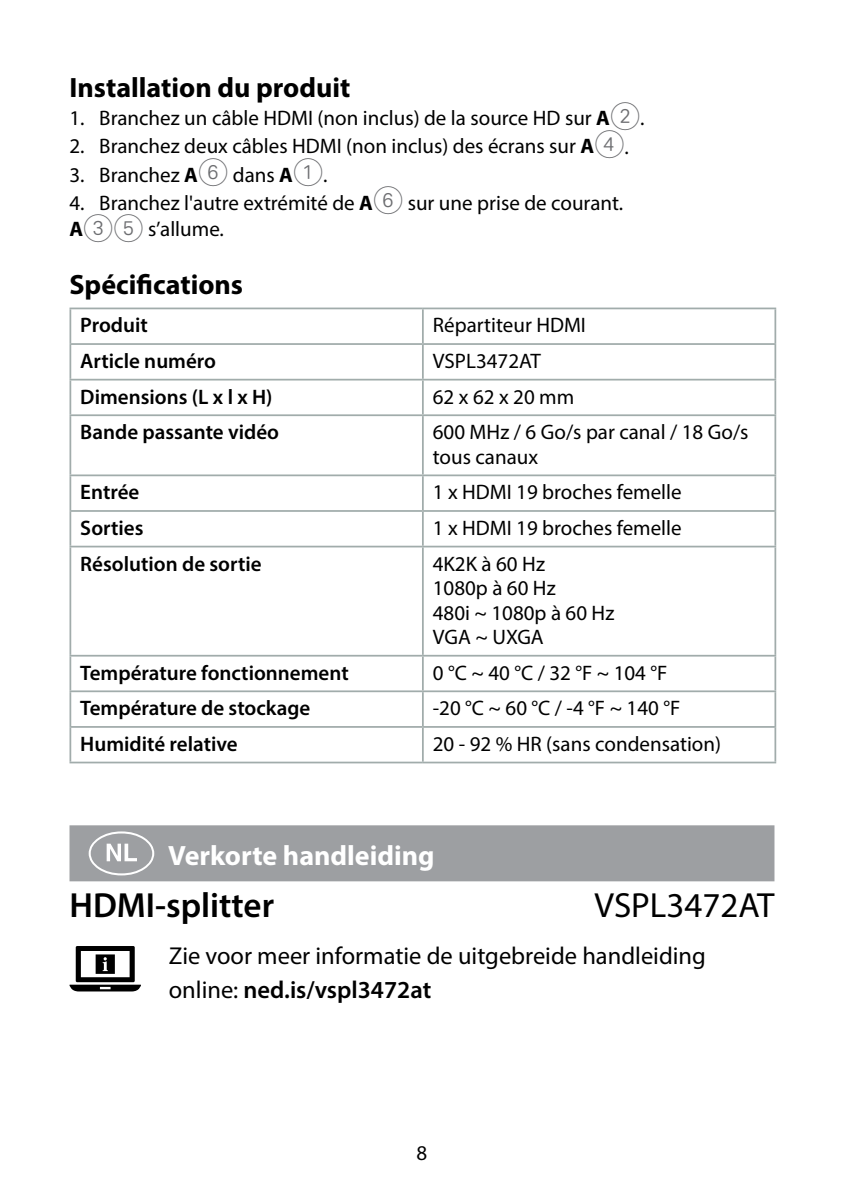
<style>
.page{position:relative;width:844px;height:1191px;background:#fff}
.page>*{position:absolute;margin:0;border:0;box-sizing:border-box;transform-origin:0 0}
.t1{font:63px "manualise countrycodes";color:#fff}
.t2{font:600 35px "Myriad Pro";color:#000}
.t3{font:35px "Myriad Pro";color:#000}
.t4{font:700 28px "Myriad Pro";color:#000}
.t5{font:700 28px "Myriad Pro";color:#fff}
.t6{font:24.5px/33.2px "Myriad Pro";color:#000}
.t7{font:21px/24.5px "Myriad Pro";color:#000}
.t8{font:600 21px "Myriad Pro";color:#000}
.s1{font-weight:700}
.s2{font-family:"Manualise Call out Glyphs";font-size:28px;color:#6d6e71}
.s3{font-weight:600}
</style>
<div class="page">
<div style="left:69px;top:825px;width:705px;height:56px;background:#9d9fa2"></div>
<hr style="left:69px;top:307px;width:354px;height:2px;background:#a1acab">
<hr style="left:69px;top:309px;width:2px;height:34px;background:#a1acab">
<hr style="left:423px;top:307px;width:353px;height:2px;background:#a1acab">
<hr style="left:422px;top:309px;width:1px;height:34px;background:#a1acab">
<hr style="left:774px;top:309px;width:2px;height:34px;background:#a1acab">
<hr style="left:69px;top:343px;width:354px;height:2px;background:#a1acab">
<hr style="left:69px;top:345px;width:2px;height:34px;background:#a1acab">
<hr style="left:423px;top:343px;width:353px;height:2px;background:#a1acab">
<hr style="left:422px;top:345px;width:1px;height:34px;background:#a1acab">
<hr style="left:774px;top:345px;width:2px;height:34px;background:#a1acab">
<hr style="left:69px;top:379px;width:354px;height:1px;background:#a1acab">
<hr style="left:69px;top:380px;width:2px;height:34px;background:#a1acab">
<hr style="left:423px;top:379px;width:353px;height:1px;background:#a1acab">
<hr style="left:422px;top:380px;width:1px;height:34px;background:#a1acab">
<hr style="left:774px;top:380px;width:2px;height:34px;background:#a1acab">
<hr style="left:69px;top:414px;width:354px;height:2px;background:#a1acab">
<hr style="left:69px;top:416px;width:2px;height:58px;background:#a1acab">
<hr style="left:423px;top:414px;width:353px;height:2px;background:#a1acab">
<hr style="left:422px;top:416px;width:1px;height:58px;background:#a1acab">
<hr style="left:774px;top:416px;width:2px;height:58px;background:#a1acab">
<hr style="left:69px;top:474px;width:354px;height:2px;background:#a1acab">
<hr style="left:69px;top:476px;width:2px;height:34px;background:#a1acab">
<hr style="left:423px;top:474px;width:353px;height:2px;background:#a1acab">
<hr style="left:422px;top:476px;width:1px;height:34px;background:#a1acab">
<hr style="left:774px;top:476px;width:2px;height:34px;background:#a1acab">
<hr style="left:69px;top:510px;width:354px;height:2px;background:#a1acab">
<hr style="left:69px;top:512px;width:2px;height:34px;background:#a1acab">
<hr style="left:423px;top:510px;width:353px;height:2px;background:#a1acab">
<hr style="left:422px;top:512px;width:1px;height:34px;background:#a1acab">
<hr style="left:774px;top:512px;width:2px;height:34px;background:#a1acab">
<hr style="left:69px;top:546px;width:354px;height:1px;background:#a1acab">
<hr style="left:69px;top:547px;width:2px;height:108px;background:#a1acab">
<hr style="left:423px;top:546px;width:353px;height:1px;background:#a1acab">
<hr style="left:422px;top:547px;width:1px;height:108px;background:#a1acab">
<hr style="left:774px;top:547px;width:2px;height:108px;background:#a1acab">
<hr style="left:69px;top:655px;width:354px;height:1px;background:#a1acab">
<hr style="left:69px;top:656px;width:2px;height:34px;background:#a1acab">
<hr style="left:423px;top:655px;width:353px;height:1px;background:#a1acab">
<hr style="left:422px;top:656px;width:1px;height:34px;background:#a1acab">
<hr style="left:774px;top:656px;width:2px;height:34px;background:#a1acab">
<hr style="left:69px;top:690px;width:354px;height:2px;background:#a1acab">
<hr style="left:69px;top:692px;width:2px;height:34px;background:#a1acab">
<hr style="left:423px;top:690px;width:353px;height:2px;background:#a1acab">
<hr style="left:422px;top:692px;width:1px;height:34px;background:#a1acab">
<hr style="left:774px;top:692px;width:2px;height:34px;background:#a1acab">
<hr style="left:69px;top:726px;width:354px;height:2px;background:#a1acab">
<hr style="left:69px;top:728px;width:2px;height:33px;background:#a1acab">
<hr style="left:423px;top:726px;width:353px;height:2px;background:#a1acab">
<hr style="left:422px;top:728px;width:1px;height:33px;background:#a1acab">
<hr style="left:774px;top:728px;width:2px;height:33px;background:#a1acab">
<hr style="left:69px;top:761px;width:354px;height:2px;background:#a1acab">
<hr style="left:423px;top:761px;width:353px;height:2px;background:#a1acab">
<svg style="left:69px;top:946px;width:72px;height:45px"></svg>
<h3 class="t4" style="left:69px;top:70px;width:282px">Installation du produit</h3>
<p class="t7" style="left:69px;top:106px;width:576px">1. Branchez un câble HDMI (non inclus) de la source HD sur <span class="s1">A</span><span class="s2">2</span>.</p>
<p class="t7" style="left:69px;top:134px;width:560px">2. Branchez deux câbles HDMI (non inclus) des écrans sur <span class="s1">A</span><span class="s2">4</span>.</p>
<p class="t7" style="left:69px;top:162px;width:259px">3. Branchez <span class="s1">A</span><span class="s2">6</span> dans <span class="s1">A</span><span class="s2">1</span>.</p>
<p class="t7" style="left:69px;top:189px;width:555px;line-height:26.2px">4. Branchez l'autre extrémité de <span class="s1">A</span><span class="s2">6</span> sur une prise de courant.<br><span class="s1">A</span><span class="s2">35</span> s’allume.</p>
<h3 class="t4" style="left:69px;top:266px;width:175px">Spécifications</h3>
<p class="t8" style="left:80px;top:312px;width:69px">Produit</p>
<p class="t7" style="left:432px;top:313px;width:155px">Répartiteur HDMI</p>
<p class="t8" style="left:80px;top:347px;width:137px">Article numéro</p>
<p class="t7" style="left:432px;top:348px;width:109px">VSPL3472AT</p>
<p class="t8" style="left:80px;top:383px;width:194px">Dimensions (L x l x H)</p>
<p class="t7" style="left:432px;top:384px;width:143px">62 x 62 x 20 mm</p>
<p class="t8" style="left:80px;top:419px;width:200px">Bande passante vidéo</p>
<p class="t7" style="left:432px;top:419px;width:317px">600 MHz / 6 Go/s par canal / 18 Go/s tous canaux</p>
<p class="t8" style="left:80px;top:479px;width:61px">Entrée</p>
<p class="t7" style="left:432px;top:480px;width:250px">1 x HDMI 19 broches femelle</p>
<p class="t8" style="left:80px;top:514px;width:65px">Sorties</p>
<p class="t7" style="left:432px;top:515px;width:250px">1 x HDMI 19 broches femelle</p>
<p class="t8" style="left:80px;top:550px;width:183px">Résolution de sortie</p>
<p class="t7" style="left:432px;top:551px;width:183px">4K2K à 60 Hz<br>1080p à 60 Hz<br>480i ~ 1080p à 60 Hz<br>VGA ~ UXGA</p>
<p class="t8" style="left:80px;top:659px;width:270px">Température fonctionnement</p>
<p class="t7" style="left:432px;top:660px;width:236px">0 °C ~ 40 °C / 32 °F ~ 104 °F</p>
<p class="t8" style="left:80px;top:695px;width:231px">Température de stockage</p>
<p class="t7" style="left:432px;top:695px;width:249px">-20 °C ~ 60 °C / -4 °F ~ 140 °F</p>
<p class="t8" style="left:80px;top:730px;width:159px">Humidité relative</p>
<p class="t7" style="left:432px;top:731px;width:290px">20 - 92 % HR (sans condensation)</p>
<h1 class="t1" style="left:79px;top:817px;width:85px">d</h1>
<h3 class="t5" style="left:168px;top:837px;width:268px">Verkorte handleiding</h3>
<h2 class="t2" style="left:69px;top:882px;width:206px">HDMI-splitter</h2>
<h2 class="t3" style="left:594px;top:883px;width:181px">VSPL3472AT</h2>
<p class="t6" style="left:169px;top:939px;width:538px">Zie voor meer informatie de uitgebreide handleiding online: <span class="s3">ned.is/vspl3472at</span></p>
<p class="t7" style="left:416px;top:1140px;width:12px">8</p>
</div>
